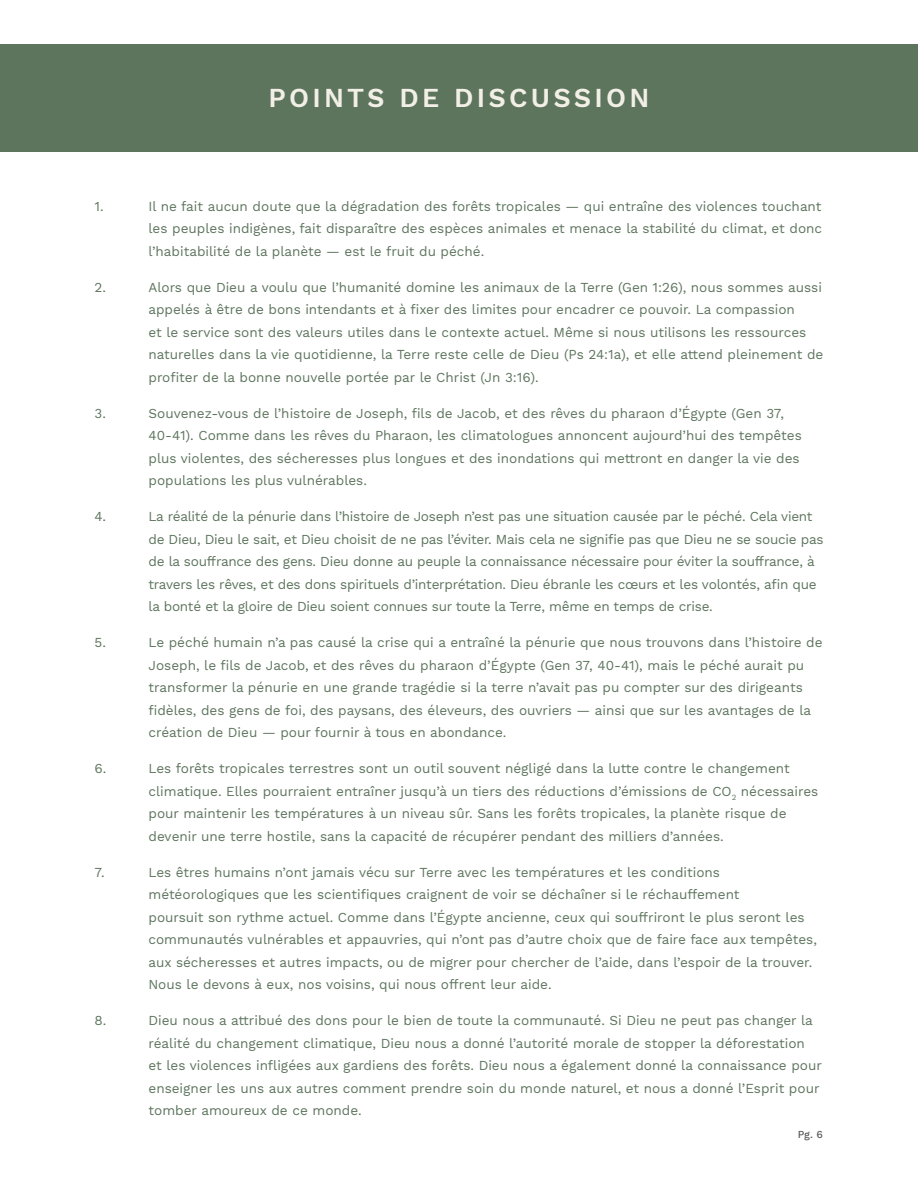
<style>
.page{position:relative;width:918px;height:1188px;background:#fff}
.page>*{position:absolute;margin:0;border:0;box-sizing:border-box;transform-origin:0 0}
.Section_header{font:600 27px "Work Sans";letter-spacing:.12em;color:#f1efe6}
.t1{font:13.5px/22.5px "Work Sans";color:#5d745d}
.t2{font:13.5px/22.5px "Work Sans";letter-spacing:-.02em;color:#5d745d}
.t3{font:500 10.5px "Work Sans";color:#57585a}
</style>
<div class="page">
<div style="left:0;top:44px;width:918px;height:108px;background:#5d745d"></div>
<p class="Section_header" style="left:269px;top:82px;width:382px">POINTS DE DISCUSSION</p>
<p class="t1" style="left:94px;top:195px;width:11px">1.</p>
<p class="t1" style="left:148px;top:195px;width:675px;text-align:justify">Il ne fait aucun doute que la dégradation des forêts tropicales — qui entraîne des violences touchant les peuples indigènes, fait disparaître des espèces animales et menace la stabilité du climat, et donc l’habitabilité de la planète — est le fruit du péché.</p>
<p class="t1" style="left:94px;top:276px;width:13px">2.</p>
<p class="t1" style="left:148px;top:276px;width:676px">Alors que Dieu a voulu que l’humanité domine les animaux de la Terre (Gen 1:26), nous sommes aussi appelés à être de bons intendants et à fixer des limites pour encadrer ce pouvoir. La compassion<br>et le service sont des valeurs utiles dans le contexte actuel. Même si nous utilisons les ressources naturelles dans la vie quotidienne, la Terre reste celle de Dieu (Ps 24:1a), et elle attend pleinement de profiter de la bonne nouvelle portée par le Christ (Jn 3:16).</p>
<p class="t1" style="left:94px;top:402px;width:13px">3.</p>
<p class="t1" style="left:148px;top:402px;width:655px">Souvenez-vous de l’histoire de Joseph, fils de Jacob, et des rêves du pharaon d’Égypte (Gen 37, 40-41). Comme dans les rêves du Pharaon, les climatologues annoncent aujourd’hui des tempêtes plus violentes, des sécheresses plus longues et des inondations qui mettront en danger la vie des populations les plus vulnérables.</p>
<p class="t1" style="left:94px;top:506px;width:13px">4.</p>
<p class="t2" style="left:148px;top:506px;width:677px">La réalité de la pénurie dans l’histoire de Joseph n’est pas une situation causée par le péché. Cela vient de Dieu, Dieu le sait, et Dieu choisit de ne pas l’éviter. Mais cela ne signifie pas que Dieu ne se soucie pas de la souffrance des gens. Dieu donne au peuple la connaissance nécessaire pour éviter la souffrance, à travers les rêves, et des dons spirituels d’interprétation. Dieu ébranle les cœurs et les volontés, afin que la bonté et la gloire de Dieu soient connues sur toute la Terre, même en temps de crise.</p>
<p class="t1" style="left:94px;top:632px;width:13px">5.</p>
<p class="t1" style="left:148px;top:632px;width:676px">Le péché humain n’a pas causé la crise qui a entraîné la pénurie que nous trouvons dans l’histoire de Joseph, le fils de Jacob, et des rêves du pharaon d’Égypte (Gen 37, 40-41), mais le péché aurait pu transformer la pénurie en une grande tragédie si la terre n’avait pas pu compter sur des dirigeants fidèles, des gens de foi, des paysans, des éleveurs, des ouvriers — ainsi que sur les avantages de la création de Dieu — pour fournir à tous en abondance.</p>
<p class="t1" style="left:94px;top:758px;width:13px">6.</p>
<p class="t1" style="left:148px;top:758px;width:671px">Les forêts tropicales terrestres sont un outil souvent négligé dans la lutte contre le changement climatique. Elles pourraient entraîner jusqu’à un tiers des réductions d’émissions de CO<sub>2</sub> nécessaires pour maintenir les températures à un niveau sûr. Sans les forêts tropicales, la planète risque de devenir une terre hostile, sans la capacité de récupérer pendant des milliers d’années.</p>
<p class="t1" style="left:94px;top:861px;width:12px">7.</p>
<p class="t1" style="left:148px;top:861px;width:670px">Les êtres humains n’ont jamais vécu sur Terre avec les températures et les conditions météorologiques que les scientifiques craignent de voir se déchaîner si le réchauffement<br>poursuit son rythme actuel. Comme dans l’Égypte ancienne, ceux qui souffriront le plus seront les communautés vulnérables et appauvries, qui n’ont pas d’autre choix que de faire face aux tempêtes, aux sécheresses et autres impacts, ou de migrer pour chercher de l’aide, dans l’espoir de la trouver.<br>Nous le devons à eux, nos voisins, qui nous offrent leur aide.</p>
<p class="t1" style="left:94px;top:1010px;width:13px">8.</p>
<p class="t1" style="left:148px;top:1010px;width:675px">Dieu nous a attribué des dons pour le bien de toute la communauté. Si Dieu ne peut pas changer la réalité du changement climatique, Dieu nous a donné l’autorité morale de stopper la déforestation<br>et les violences infligées aux gardiens des forêts. Dieu nous a également donné la connaissance pour enseigner les uns aux autres comment prendre soin du monde naturel, et nous a donné l’Esprit pour tomber amoureux de ce monde.</p>
<p class="t3" style="left:798px;top:1128px;width:26px">Pg. 6</p>
</div>
